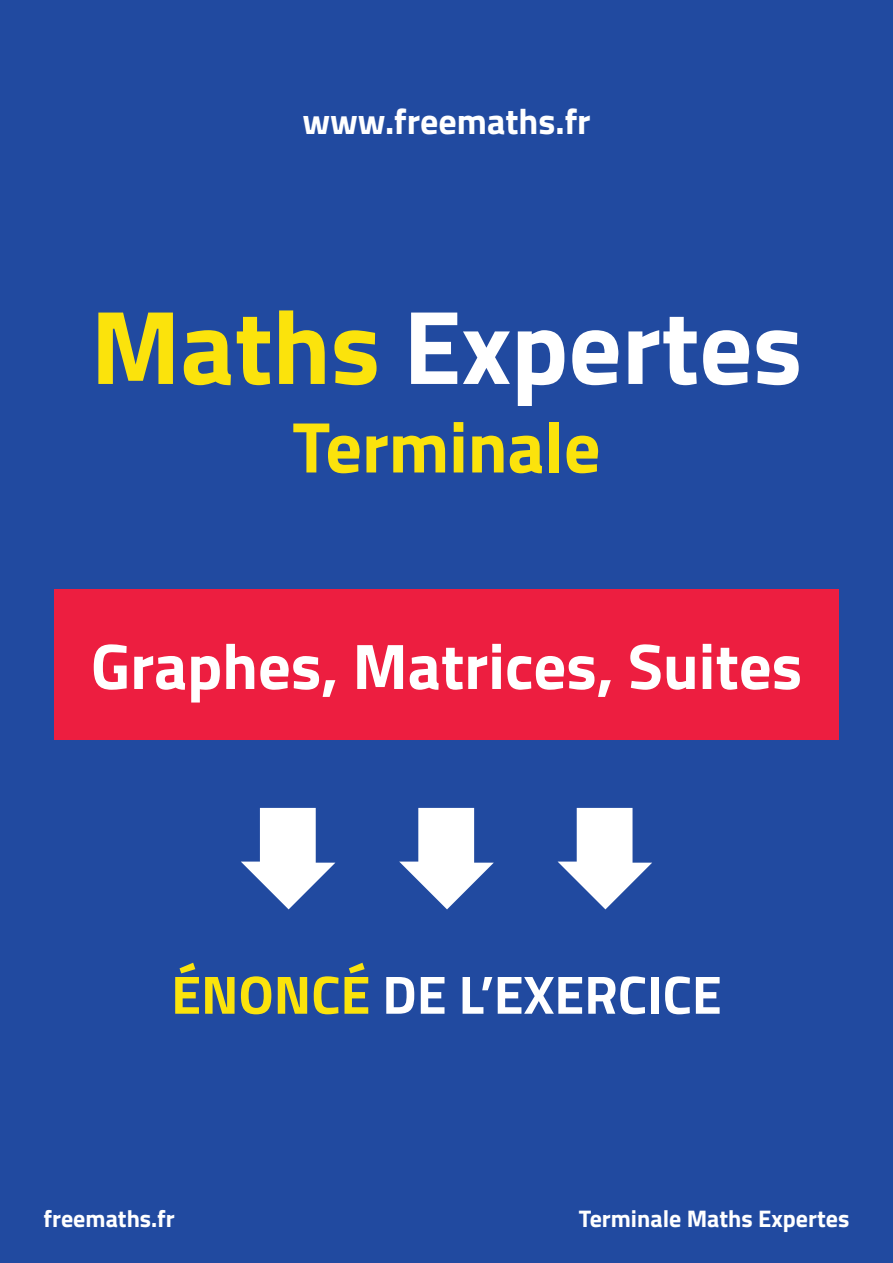
<style>
.page{position:relative;width:893px;height:1263px;background:#214aa0}
.page>*{position:absolute;margin:0;border:0;box-sizing:border-box;transform-origin:0 0}
.t1{font:700 105px "Titillium";color:#fff}
.t2{font:700 72px "Titillium";color:#fbe30c}
.t3{font:700 64.5px "Titillium";color:#fff}
.t4{font:700 54px "Titillium";color:#fff}
.t5{font:700 36px "Titillium";color:#fff}
.t6{font:700 24px "Titillium";color:#fff}
.s1{color:#fbe30c}
</style>
<div class="page">
<svg style="left:241px;top:808px;width:94px;height:101px"></svg>
<svg style="left:399px;top:808px;width:95px;height:101px"></svg>
<svg style="left:558px;top:808px;width:94px;height:101px"></svg>
<div style="left:54px;top:589px;width:785px;height:151px;background:#ed1e40"></div>
<h3 class="t5" style="left:302px;top:94px;width:290px">www.freemaths.fr</h3>
<h1 class="t1" style="left:91px;top:267px;width:713px"><span class="s1">Maths</span> Expertes</h1>
<h2 class="t2" style="left:292px;top:392px;width:310px">Terminale</h2>
<p class="t3" style="left:91px;top:617px;width:713px">Graphes, Matrices, Suites</p>
<h3 class="t4" style="left:171px;top:953px;width:552px"><span class="s1">ÉNONCÉ</span> DE L’EXERCICE</h3>
<p class="t6" style="left:44px;top:1200px;width:133px">freemaths.fr</p>
<p class="t6" style="left:579px;top:1200px;width:272px">Terminale Maths Expertes</p>
</div>
